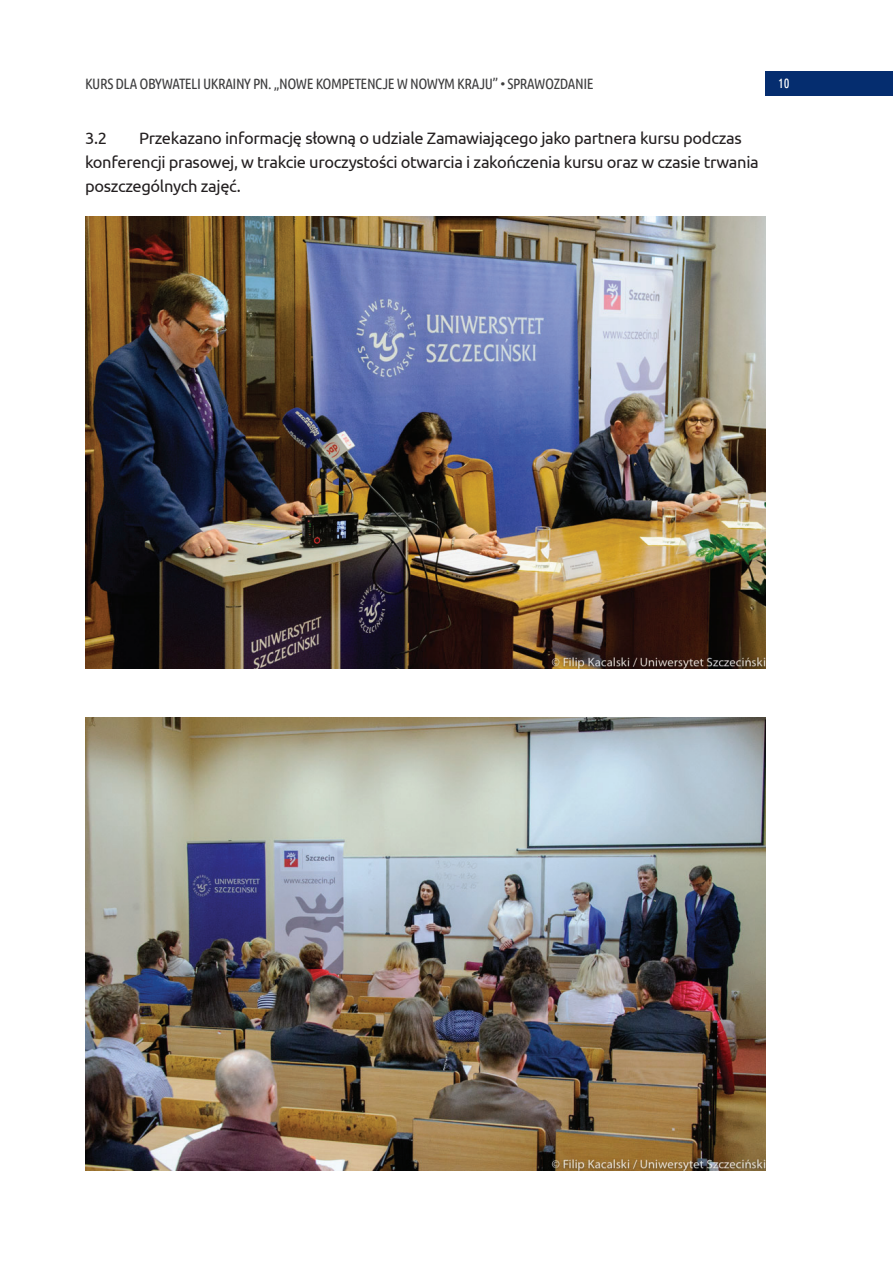
<style>
.page{position:relative;width:893px;height:1263px;background:#fff}
.page>*{position:absolute;margin:0;border:0;box-sizing:border-box;transform-origin:0 0}
.t1{font:16.5px/24px "Ubuntu";letter-spacing:-.02em;color:#231f20}
.t2{font:15px "Ubuntu Condensed";letter-spacing:-.03em;color:#3e3e3f}
.t3{font:13.5px "Ubuntu Condensed";color:#fff}
</style>
<div class="page">
<div style="left:765px;top:71px;width:128px;height:25px;background:#052d6f"></div>
<img style="left:85px;top:216px;width:680px;height:452px">
<img style="left:85px;top:718px;width:680px;height:452px">
<p class="t2" style="left:85px;top:75px;width:431px">KURS DLA OBYWATELI UKRAINY PN. „N OWE KOMPETENCJE W NOWYM KRAJU” • SPRAWO</p>
<p class="t2" style="left:554px;top:75px;width:14px">ZDANIE</p>
<p class="t3" style="left:778px;top:75px;width:13px">10</p>
<p class="t1" style="left:85px;top:126px;width:675px;text-indent:54px">Przekazano informację słowną o udziale Zamawiającego jako partnera kursu podczas konferencji prasowej, w trakcie uroczystości otwarcia i zakończenia kursu oraz w czasie trwania poszczególnych zajęć.</p>
<p class="t1" style="left:85px;top:126px;width:24px">3.2</p>
</div>
